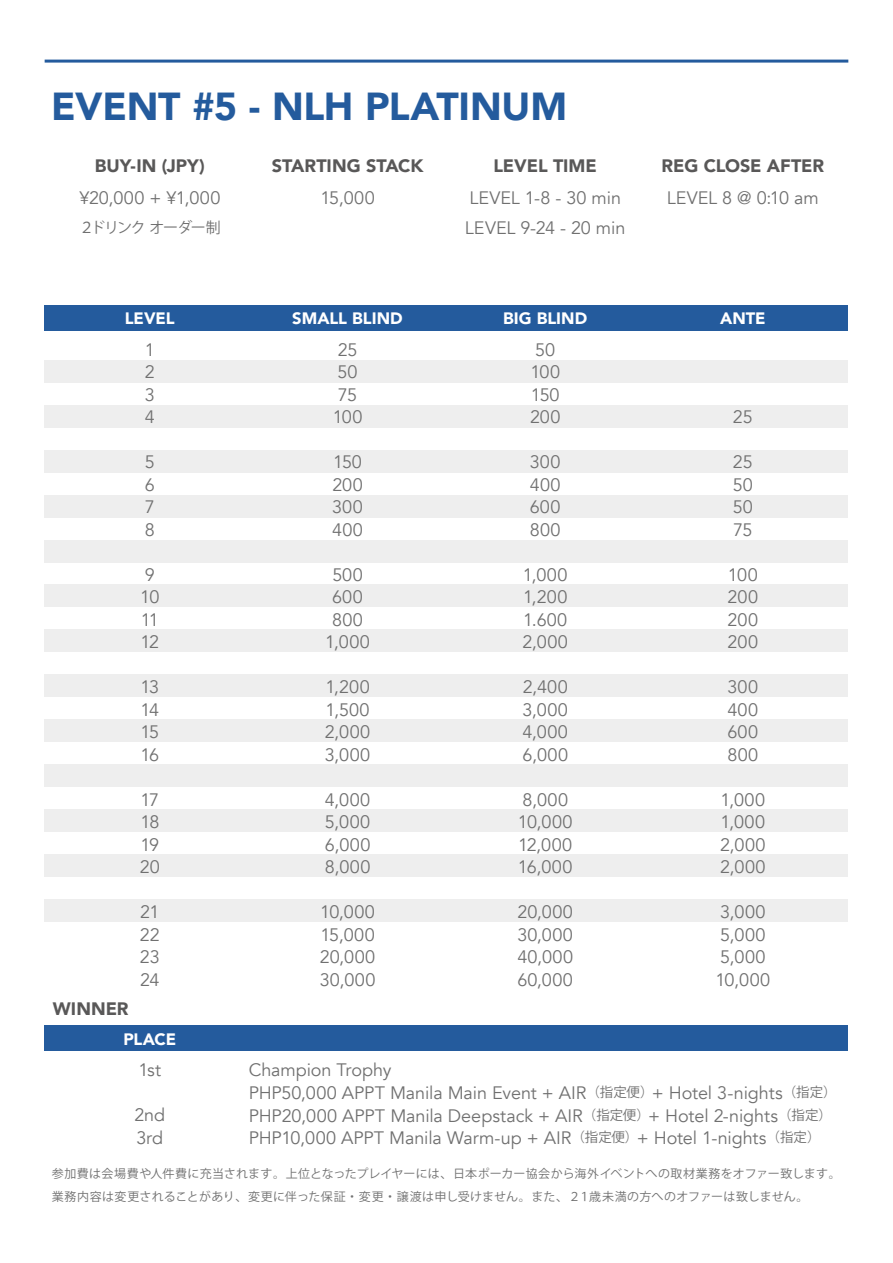
<style>
.page{position:relative;width:893px;height:1263px;background:#fff}
.page>*{position:absolute;margin:0;border:0;box-sizing:border-box;transform-origin:0 0}
.t1{font:900 39px "Avenir";letter-spacing:-.005em;color:#245b9d}
.t2{font:18px/22.5px "Avenir";color:#707070;text-align:justify}
.t3{font:18px/22.5px "Avenir";letter-spacing:.025em;color:#707070}
.t4{font:900 18px "Avenir";color:#595858}
.t5{font:900 16.5px "Avenir";color:#fff}
.t6{font:15px "Koz Go Pr 6 N";letter-spacing:-.09em;color:#707070}
.t7{font:12px/22.5px "Koz Go Pr 6 N";letter-spacing:.015em;color:#707070}
.s1{font-family:"Koz Go Pr 6 N";font-size:13.5px}
</style>
<div class="page">
<div style="left:45px;top:305px;width:803px;height:25px;background:#245b9d"></div>
<div style="left:45px;top:360px;width:803px;height:23px;background:#eee"></div>
<div style="left:45px;top:405px;width:803px;height:22px;background:#eee"></div>
<div style="left:45px;top:450px;width:803px;height:22px;background:#eee"></div>
<div style="left:45px;top:495px;width:803px;height:22px;background:#eee"></div>
<div style="left:45px;top:540px;width:803px;height:22px;background:#eee"></div>
<div style="left:45px;top:585px;width:803px;height:22px;background:#eee"></div>
<div style="left:45px;top:630px;width:803px;height:22px;background:#eee"></div>
<div style="left:45px;top:674px;width:803px;height:23px;background:#eee"></div>
<div style="left:45px;top:719px;width:803px;height:23px;background:#eee"></div>
<div style="left:45px;top:764px;width:803px;height:23px;background:#eee"></div>
<div style="left:45px;top:809px;width:803px;height:23px;background:#eee"></div>
<div style="left:45px;top:854px;width:803px;height:23px;background:#eee"></div>
<div style="left:45px;top:899px;width:803px;height:23px;background:#eee"></div>
<hr style="left:45px;top:60px;width:803px;height:3px;background:#245b9d">
<div style="left:45px;top:1025px;width:803px;height:26px;background:#245b9d"></div>
<h1 class="t1" style="left:51px;top:73px;width:518px">EVENT #5 - NLH PLATINUM</h1>
<p class="t4" style="left:95px;top:151px;width:112px">BUY-IN (JPY)</p>
<p class="t2" style="left:79px;top:187px;width:143px">¥20,000 + ¥1,000</p>
<p class="t6" style="left:79px;top:219px;width:143px">２ドリンク オーダー制</p>
<p class="t4" style="left:272px;top:151px;width:153px">STARTING STACK</p>
<p class="t2" style="left:320px;top:187px;width:56px">15,000</p>
<p class="t4" style="left:493px;top:151px;width:105px">LEVEL TIME</p>
<p class="t2" style="left:465px;top:183px;width:162px;line-height:30px">LEVEL 1-8 - 30 min<br>LEVEL 9-24 - 20 min</p>
<p class="t4" style="left:661px;top:151px;width:164px">REG CLOSE AFTER</p>
<p class="t2" style="left:667px;top:187px;width:153px">LEVEL 8 @ 0:10 am</p>
<p class="t5" style="left:125px;top:304px;width:51px">LEVEL</p>
<p class="t5" style="left:292px;top:304px;width:112px">SMALL BLIND</p>
<p class="t5" style="left:503px;top:304px;width:86px">BIG BLIND</p>
<p class="t5" style="left:720px;top:304px;width:47px">ANTE</p>
<p class="t2" style="left:145px;top:339px;width:12px">1<br>2<br>3<br>4</p>
<p class="t2" style="left:145px;top:451px;width:12px">5<br>6<br>7<br>8</p>
<p class="t2" style="left:140px;top:564px;width:21px;text-align:left">9<br>10<br>11<br>12</p>
<p class="t2" style="left:140px;top:676px;width:20px">13<br>14<br>15<br>16</p>
<p class="t2" style="left:140px;top:789px;width:21px">17<br>18<br>19<br>20</p>
<p class="t2" style="left:140px;top:901px;width:21px">21<br>22<br>23<br>24</p>
<p class="t2" style="left:333px;top:339px;width:31px;text-align:left">25<br>50<br>75<br>100</p>
<p class="t2" style="left:332px;top:451px;width:32px">150<br>200<br>300<br>400</p>
<p class="t3" style="left:325px;top:564px;width:46px;text-align:center">500<br>600<br>800<br>1,000</p>
<p class="t2" style="left:325px;top:676px;width:47px">1,200<br>1,500<br>2,000<br>3,000</p>
<p class="t2" style="left:325px;top:789px;width:47px">4,000<br>5,000<br>6,000<br>8,000</p>
<p class="t2" style="left:320px;top:901px;width:57px">10,000<br>15,000<br>20,000<br>30,000</p>
<p class="t2" style="left:530px;top:339px;width:32px;text-align:left">50<br>100<br>150<br>200</p>
<p class="t2" style="left:530px;top:451px;width:32px">300<br>400<br>600<br>800</p>
<p class="t2" style="left:522px;top:564px;width:47px">1,000<br>1,200<br>1.600<br>2,000</p>
<p class="t2" style="left:522px;top:676px;width:47px">2,400<br>3,000<br>4,000<br>6,000</p>
<p class="t3" style="left:518px;top:789px;width:56px">8,000<br>10,000<br>12,000<br>16,000</p>
<p class="t2" style="left:517px;top:901px;width:57px">20,000<br>30,000<br>40,000<br>60,000</p>
<p class="t2" style="left:733px;top:406px;width:21px">25</p>
<p class="t2" style="left:733px;top:451px;width:21px">25<br>50<br>50<br>75</p>
<p class="t2" style="left:728px;top:564px;width:32px">100<br>200<br>200<br>200</p>
<p class="t2" style="left:727px;top:676px;width:32px">300<br>400<br>600<br>800</p>
<p class="t2" style="left:720px;top:789px;width:47px">1,000<br>1,000<br>2,000<br>2,000</p>
<p class="t3" style="left:715px;top:901px;width:56px">3,000<br>5,000<br>5,000<br>10,000</p>
<p class="t4" style="left:53px;top:993px;width:77px">WINNER</p>
<p class="t5" style="left:123px;top:1025px;width:54px">PLACE</p>
<p class="t2" style="left:138px;top:1059px;width:24px">1st</p>
<p class="t2" style="left:134px;top:1104px;width:32px">2nd<br>3rd</p>
<p class="t2" style="left:249px;top:1059px;width:589px;text-align:left">Champion Trophy<br>PHP50,000 APPT Manila Main Event + AIR<span class="s1">（指定便）</span>+ Hotel 3-nights<span class="s1">（指定）</span>PHP20,000 APPT Manila Deepstack + AIR<span class="s1">（指定便）</span>+ Hotel 2-nights<span class="s1">（指定）</span>PHP10,000 APPT Manila Warm-up + AIR<span class="s1">（指定便）</span>+ Hotel 1-nights<span class="s1">（指定）</span></p>
<p class="t7" style="left:52px;top:1163px;width:790px">参加費は会場費や人件費に充当されます。上位となったプレイヤーには、日本ポーカー協会から海外イベントへの取材業務をオファー致します。業務内容は変更されることがあり、変更に伴った保証・変更・譲渡は申し受けません。また、２１歳未満の方へのオファーは致しません。</p>
</div>
